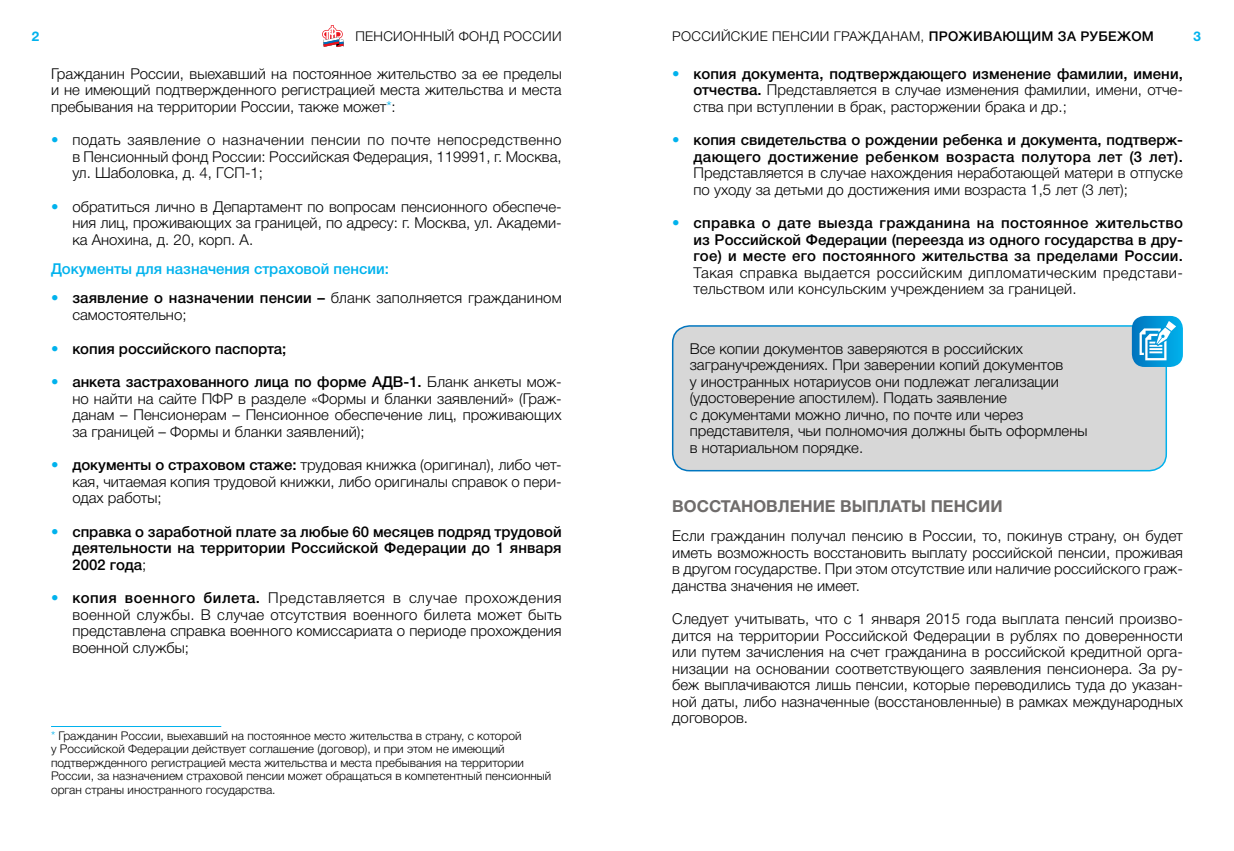
<style>
.page{position:relative;width:1234px;height:851px;background:#fff}
.page>*{position:absolute;margin:0;border:0;box-sizing:border-box;transform-origin:0 0}
.t1{font:700 16.5px "Helvetica Neue Cyr";color:#6f6c6b}
.t2{font:300 15px/16.5px "Helvetica Neue Cyr";color:#000;text-align:justify}
.t3{font:500 15px/16.5px "Helvetica Neue Cyr";letter-spacing:.005em;color:#000;text-align:justify}
.t4{font:300 15px/16.5px "Helvetica Neue Cyr";letter-spacing:.02em;color:#000}
.t5{font:500 15px "Helvetica Neue Cyr";color:#00b2ed}
.t6{font:300 13.5px "Helvetica Neue Cyr";letter-spacing:.025em;color:#000}
.t7{font:700 13.5px "Helvetica Neue Cyr";color:#00b2ed}
.t8{font:300 12px/13.5px "Helvetica Neue Cyr";color:#000}
.s1{font-weight:500}
.s2{color:#00b2ed}
.s3{font-weight:300;color:#00b2ed}
.s4{font-weight:300}
</style>
<div class="page">
<hr style="left:51px;top:726px;width:170px;height:1px;background:#00b2ed">
<svg style="left:322px;top:25px;width:21px;height:22px"></svg>
<div style="left:672px;top:326px;width:493px;height:144px;background:#d7d7d7;border-radius:17px"></div>
<div style="left:671px;top:325px;width:495px;height:146px;border:2px solid #fff;border-radius:17px"></div>
<svg style="left:1131px;top:316px;width:51px;height:51px"></svg>
<svg style="left:1139px;top:321px;width:36px;height:39px"></svg>
<p class="t7" style="left:32px;top:31px;width:9px">2</p>
<p class="t6" style="left:355px;top:31px;width:208px">ПЕНСИОННЫЙ ФОНД РОССИИ</p>
<p class="t6" style="left:672px;top:31px;width:483px">РОССИЙСКИЕ ПЕНСИИ ГРАЖДАНАМ, <span class="s1">ПРОЖИВАЮЩИМ ЗА РУБЕЖОМ</span></p>
<p class="t7" style="left:1193px;top:31px;width:9px">3</p>
<p class="t2" style="left:51px;top:67px;width:512px">Гражданин России, выехавший на постоянное жительство за ее пределы и не имеющий подтвержденного регистрацией места жительства и места пребывания на территории России, также может<span class="s2">*</span>:</p>
<p class="t2" style="left:72px;top:134px;width:490px;text-indent:-21px"><span class="s2">•</span> подать заявление о назначении пенсии по почте непосредственно в Пенсионный фонд России: Российская Федерация, 119991, г. Москва, ул. Шаболовка, д. 4, ГСП-1;</p>
<p class="t2" style="left:72px;top:200px;width:491px;text-indent:-21px"><span class="s2">•</span> обратиться лично в Департамент по вопросам пенсионного обеспече&shy;ния лиц, проживающих за границей, по адресу: г. Москва, ул. Академи&shy;ка Анохина, д. 20, корп. А.</p>
<p class="t5" style="left:51px;top:263px;width:339px">Документы для назначения страховой пенсии:</p>
<p class="t2" style="left:72px;top:292px;width:490px;text-indent:-21px"><span class="s2">•</span> <span class="s1">заявление о назначении пенсии –</span> бланк заполняется гражданином самостоятельно;</p>
<p class="t3" style="left:51px;top:342px;width:236px"><span class="s3">•</span> копия российского паспорта;</p>
<p class="t2" style="left:72px;top:375px;width:490px;text-indent:-21px"><span class="s2">•</span> <span class="s1">анкета застрахованного лица по форме АДВ-1.</span> Бланк анкеты мож&shy;но найти на сайте ПФР в разделе «Формы и бланки заявлений» (Граж&shy;данам – Пенсионерам – Пенсионное обеспечение лиц, проживающих за границей – Формы и бланки заявлений);</p>
<p class="t2" style="left:72px;top:458px;width:490px;text-indent:-21px"><span class="s2">•</span> <span class="s1">документы о страховом стаже:</span> трудовая книжка (оригинал), либо чет&shy;кая, читаемая копия трудовой книжки, либо оригиналы справок о пери&shy;одах работы;</p>
<p class="t3" style="left:72px;top:525px;width:490px;text-indent:-21px"><span class="s3">•</span> справка о заработной плате за любые 60 месяцев подряд трудовой деятельности на территории Российской Федерации до 1 января 2002 года<span class="s4">;</span></p>
<p class="t2" style="left:72px;top:591px;width:491px;text-indent:-21px"><span class="s2">•</span> <span class="s1">копия военного билета.</span> Представляется в случае прохождения военной службы. В случае отсутствия военного билета может быть представлена справка военного комиссариата о периоде прохождения военной службы;</p>
<p class="t8" style="left:51px;top:730px;width:501px"><span class="s2">*</span> Гражданин России, выехавший на постоянное место жительства в страну, с которой<br>у Российской Федерации действует соглашение (договор), и при этом не имеющий подтвержденного регистрацией места жительства и места пребывания на территории России, за назначением страховой пенсии может обращаться в компетентный пенсионный орган страны иностранного государства.</p>
<p class="t2" style="left:693px;top:67px;width:490px;text-indent:-21px"><span class="s2">•</span> <span class="s1">копия документа, подтверждающего изменение фамилии, имени, отчества.</span> Представляется в случае изменения фамилии, имени, отче&shy;ства при вступлении в брак, расторжении брака и др.;</p>
<p class="t3" style="left:672px;top:134px;width:512px;text-align:right"><span class="s3">•</span> копия свидетельства о рождении ребенка и документа, подтверж&shy;дающего достижение ребенком возраста полутора лет (3 лет).</p>
<p class="t2" style="left:693px;top:167px;width:490px">Представляется в случае нахождения неработающей матери в отпуске по уходу за детьми до достижения ими возраста 1,5 лет (3 лет);</p>
<p class="t3" style="left:693px;top:217px;width:491px;text-indent:-21px"><span class="s3">•</span> справка о дате выезда гражданина на постоянное жительство из Российской Федерации (переезда из одного государства в дру&shy;гое) и месте его постоянного жительства за пределами России.</p>
<p class="t4" style="left:693px;top:266px;width:490px">Такая справка выдается российским дипломатическим представи&shy;тельством или консульским учреждением за границей.</p>
<p class="t2" style="left:689px;top:342px;width:399px;text-align:left">Все копии документов заверяются в российских загранучреждениях. При заверении копий документов<br>у иностранных нотариусов они подлежат легализации (удостоверение апостилем). Подать заявление<br>с документами можно лично, по почте или через представителя, чьи полномочия должны быть оформлены в нотариальном порядке.</p>
<p class="t1" style="left:672px;top:500px;width:332px">ВОССТАНОВЛЕНИЕ ВЫПЛАТЫ ПЕНСИИ</p>
<p class="t2" style="left:672px;top:529px;width:512px">Если гражданин получал пенсию в России, то, покинув страну, он будет иметь возможность восстановить выплату российской пенсии, проживая в другом государстве. При этом отсутствие или наличие российского граж&shy;данства значения не имеет.</p>
<p class="t2" style="left:672px;top:612px;width:512px">Следует учитывать, что с 1 января 2015 года выплата пенсий произво&shy;дится на территории Российской Федерации в рублях по доверенности или путем зачисления на счет гражданина в российской кредитной орга&shy;низации на основании соответствующего заявления пенсионера. За ру&shy;беж выплачиваются лишь пенсии, которые переводились туда до указан&shy;ной даты, либо назначенные (восстановленные) в рамках международных договоров.</p>
</div>
